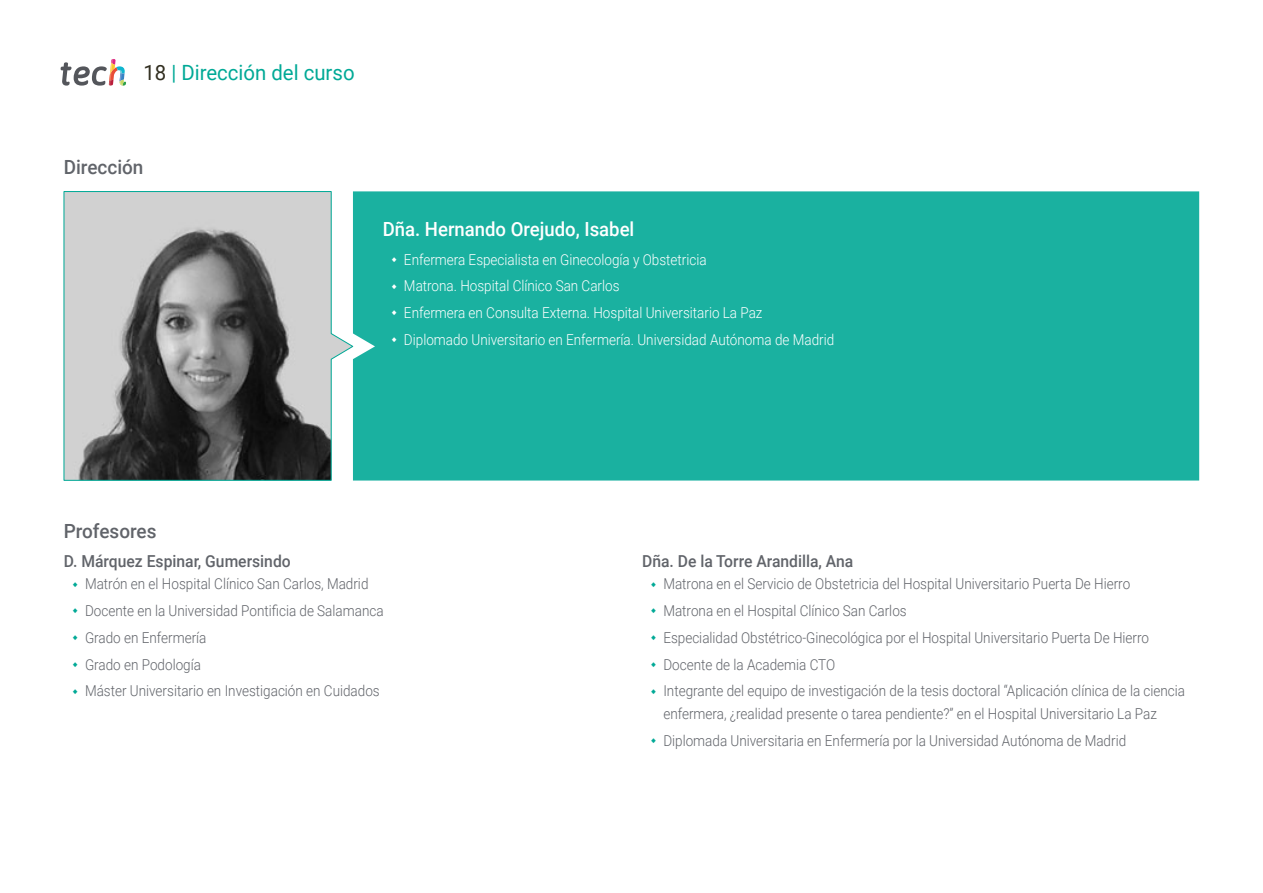
<style>
.page{position:relative;width:1263px;height:893px;background:#fff}
.page>*{position:absolute;margin:0;border:0;box-sizing:border-box;transform-origin:0 0}
.t1{font:21px "Roboto";color:#00a996}
.t2{font:500 19.5px "Roboto";color:#fff;scale:.95 1}
.t3{font:500 19.5px "Roboto";color:#61646a}
.t4{font:500 16.5px "Roboto";color:#61646a;scale:.95 1}
.t5{font:300 15px/26.7px "Roboto";color:#61646a;scale:.9 1}
.t6{font:300 15px/26.7px "Roboto";color:#fff;scale:.9 1}
.s1{color:#312e20}
</style>
<div class="page">
<div style="left:353px;top:191px;width:846px;height:290px;background:#1ab1a0"></div>
<svg style="left:64px;top:191px;width:289px;height:290px;background:#919392"></svg>
<svg style="left:61px;top:59px;width:65px;height:27px"></svg>
<svg style="left:392px;top:257px;width:5px;height:5px"></svg>
<svg style="left:392px;top:284px;width:5px;height:5px"></svg>
<svg style="left:392px;top:310px;width:5px;height:5px"></svg>
<svg style="left:392px;top:337px;width:5px;height:5px"></svg>
<h1 class="t1" style="left:144px;top:57px;width:213px"><span class="s1">18</span> | Dirección del curso</h1>
<h2 class="t3" style="left:64px;top:154px;width:81px">Dirección</h2>
<h2 class="t3" style="left:64px;top:517px;width:94px">Profesores</h2>
<h2 class="t2" style="left:383px;top:215px;width:266px">Dña. Hernando Orejudo, Isabel</h2>
<p class="t6" style="left:404px;top:245px;width:480px">Enfermera Especialista en Ginecología y Obstetricia<br>Matrona. Hospital Clínico San Carlos<br>Enfermera en Consulta Externa. Hospital Universitario La Paz<br>Diplomado Universitario en Enfermería. Universidad Autónoma de Madrid</p>
<p class="t4" style="left:64px;top:550px;width:240px">D. Márquez Espinar, Gumersindo</p>
<p class="t5" style="left:85px;top:570px;width:333px">Matrón en el Hospital Clínico San Carlos, Madrid Docente en la Universidad Pontificia de Salamanca Grado en Enfermería<br>Grado en Podología<br>Máster Universitario en Investigación en Cuidados</p>
<p class="t4" style="left:642px;top:550px;width:224px">Dña. De la Torre Arandilla, Ana</p>
<p class="t5" style="left:663px;top:570px;width:581px">Matrona en el Servicio de Obstetricia del Hospital Universitario Puerta De Hierro<br>Matrona en el Hospital Clínico San Carlos<br>Especialidad Obstétrico-Ginecológica por el Hospital Universitario Puerta De Hierro Docente de la Academia CTO<br>Integrante del equipo de investigación de la tesis doctoral “Aplicación clínica de la ciencia</p>
<p class="t5" style="left:663px;top:700px;width:550px">enfermera, ¿realidad presente o tarea pendiente?” en el Hospital Universitario La Paz<br>Diplomada Universitaria en Enfermería por la Universidad Autónoma de Madrid</p>
</div>
